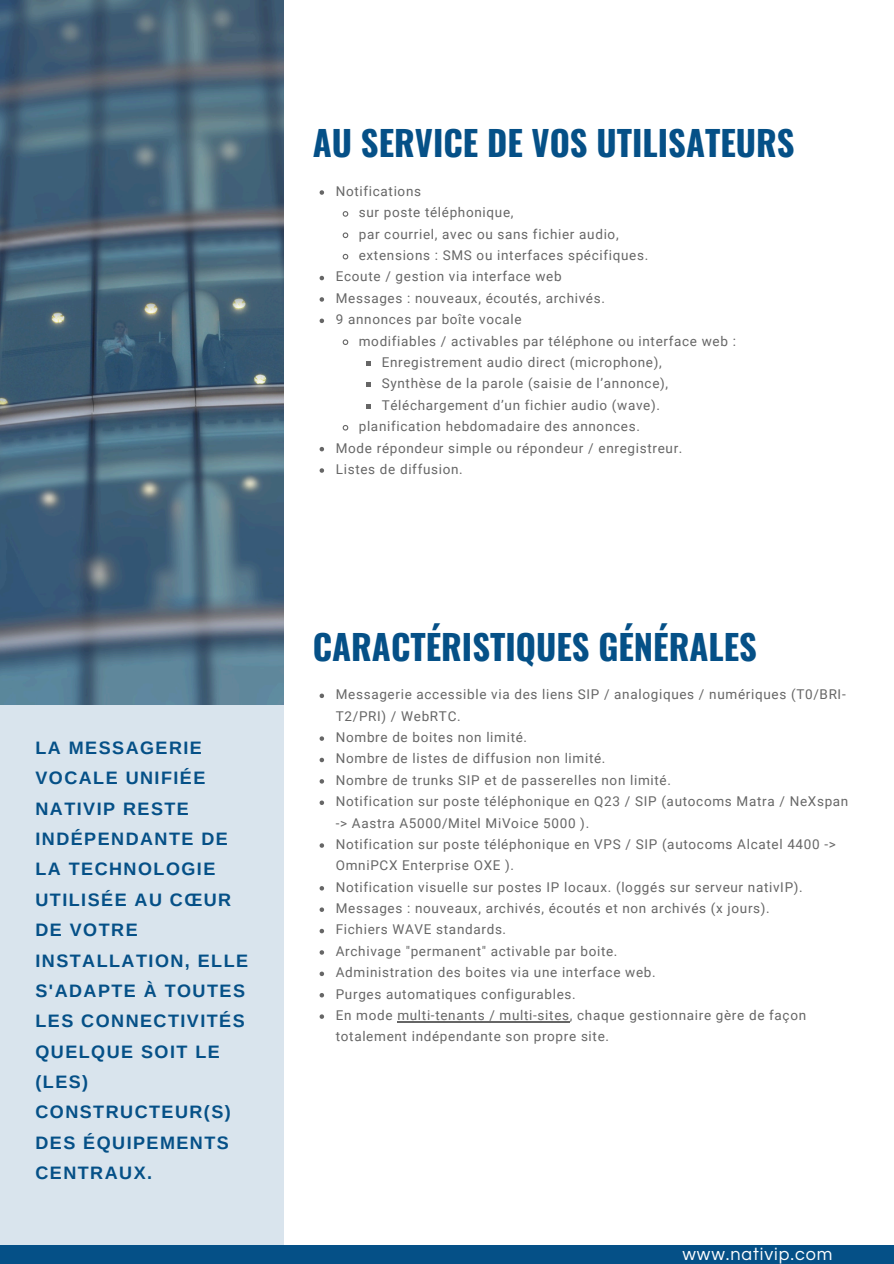
<style>
.page{position:relative;width:894px;height:1264px;background:#fff}
.page>*{position:absolute;margin:0;border:0;box-sizing:border-box;transform-origin:0 0}
.t1{font:700 34.5px "Oswald";color:#055087}
.t2{font:700 18px/30.3px "Arimo";letter-spacing:.08em;color:#055087}
.t3{font:18px "Questrial";letter-spacing:.05em;color:#fff}
.t4{font:13.5px/21.3px "Roboto";letter-spacing:.05em;color:#666}
</style>
<div class="page">
<div style="left:0;top:539px;width:284px;height:724px;background:#d9e4ed"></div>
<img style="left:0;top:0;width:283px;height:704px">
<svg style="left:319px;top:693px;width:5px;height:5px"></svg>
<svg style="left:319px;top:736px;width:5px;height:4px"></svg>
<svg style="left:319px;top:757px;width:5px;height:5px"></svg>
<svg style="left:319px;top:779px;width:5px;height:4px"></svg>
<svg style="left:319px;top:800px;width:5px;height:5px"></svg>
<svg style="left:319px;top:843px;width:5px;height:4px"></svg>
<svg style="left:319px;top:886px;width:5px;height:4px"></svg>
<svg style="left:319px;top:907px;width:5px;height:4px"></svg>
<svg style="left:319px;top:928px;width:5px;height:5px"></svg>
<svg style="left:319px;top:950px;width:5px;height:4px"></svg>
<svg style="left:319px;top:971px;width:5px;height:5px"></svg>
<svg style="left:319px;top:993px;width:5px;height:4px"></svg>
<svg style="left:319px;top:1014px;width:5px;height:4px"></svg>
<hr style="left:397px;top:1021px;width:172px;height:1px;background:#666">
<svg style="left:319px;top:190px;width:5px;height:5px"></svg>
<svg style="left:342px;top:211px;width:7px;height:6px"></svg>
<svg style="left:342px;top:232px;width:7px;height:7px"></svg>
<svg style="left:342px;top:253px;width:7px;height:7px"></svg>
<svg style="left:319px;top:276px;width:5px;height:4px"></svg>
<svg style="left:319px;top:297px;width:5px;height:5px"></svg>
<svg style="left:319px;top:318px;width:5px;height:5px"></svg>
<svg style="left:342px;top:339px;width:7px;height:6px"></svg>
<svg style="left:366px;top:361px;width:4px;height:5px"></svg>
<svg style="left:366px;top:383px;width:4px;height:4px"></svg>
<svg style="left:366px;top:404px;width:4px;height:4px"></svg>
<svg style="left:342px;top:425px;width:7px;height:6px"></svg>
<svg style="left:319px;top:447px;width:5px;height:4px"></svg>
<svg style="left:319px;top:468px;width:5px;height:5px"></svg>
<div style="left:0;top:1244px;width:893px;height:19px;background:#055087"></div>
<p class="t2" style="left:35px;top:732px;width:214px">LA MESSAGERIE<br>VOCALE UNIFIÉE<br>NATIVIP RESTE<br>INDÉPENDANTE DE<br>LA TECHNOLOGIE<br>UTILISÉE AU CŒUR<br>DE VOTRE<br>INSTALLATION, ELLE<br>S'ADAPTE À TOUTES<br>LES CONNECTIVITÉS<br>QUELQUE SOIT LE (LES)<br>CONSTRUCTEUR(S)<br>DES ÉQUIPEMENTS<br>CENTRAUX.</p>
<p class="t1" style="left:313px;top:116px;width:483px">AU SERVICE DE VOS UTILISATEURS</p>
<p class="t4" style="left:336px;top:181px;width:87px">Notifications</p>
<p class="t4" style="left:358px;top:202px;width:156px">sur poste téléphonique,</p>
<p class="t4" style="left:358px;top:223px;width:261px">par courriel, avec ou sans fichier audio,</p>
<p class="t4" style="left:358px;top:245px;width:291px">extensions : SMS ou interfaces spécifiques.</p>
<h2 class="t4" style="left:336px;top:266px;width:227px">Ecoute / gestion via interface web</h2>
<h1 class="t4" style="left:336px;top:287px;width:271px">Messages : nouveaux, écoutés, archivés.</h1>
<p class="t4" style="left:336px;top:309px;width:187px">9 annonces par boîte vocale</p>
<p class="t4" style="left:358px;top:330px;width:378px">modifiables / activables par téléphone ou interface web :</p>
<p class="t4" style="left:381px;top:352px;width:281px">Enregistrement audio direct (microphone),</p>
<p class="t4" style="left:381px;top:373px;width:288px">Synthèse de la parole (saisie de l’annonce),</p>
<p class="t4" style="left:381px;top:394px;width:280px">Téléchargement d’un fichier audio (wave).</p>
<p class="t4" style="left:358px;top:416px;width:282px">planification hebdomadaire des annonces.</p>
<p class="t4" style="left:336px;top:437px;width:348px">Mode répondeur simple ou répondeur / enregistreur.</p>
<p class="t4" style="left:336px;top:458px;width:128px">Listes de diffusion.</p>
<p class="t1" style="left:313px;top:619px;width:445px">CARACTÉRISTIQUES GÉNÉRALES</p>
<p class="t4" style="left:336px;top:684px;width:511px">Messagerie accessible via des liens SIP / analogiques / numériques (T0/BRI-<br>T2/PRI) / WebRTC.</p>
<h1 class="t4" style="left:336px;top:726px;width:193px">Nombre de boites non limité.</h1>
<p class="t4" style="left:336px;top:748px;width:271px">Nombre de listes de diffusion non limité.</p>
<p class="t4" style="left:336px;top:769px;width:336px">Nombre de trunks SIP et de passerelles non limité.</p>
<p class="t4" style="left:336px;top:790px;width:514px">Notification sur poste téléphonique en Q23 / SIP (autocoms Matra / NeXspan -&gt; Aastra A5000/Mitel MiVoice 5000 ).</p>
<p class="t4" style="left:336px;top:833px;width:501px">Notification sur poste téléphonique en VPS / SIP (autocoms Alcatel 4400 -&gt;<br>OmniPCX Enterprise OXE ).</p>
<p class="t4" style="left:336px;top:876px;width:468px">Notification visuelle sur postes IP locaux. (loggés sur serveur nativIP).</p>
<p class="t4" style="left:336px;top:897px;width:435px">Messages : nouveaux, archivés, écoutés et non archivés (x jours).</p>
<p class="t4" style="left:336px;top:919px;width:172px">Fichiers WAVE standards.</p>
<p class="t4" style="left:336px;top:940px;width:283px">Archivage "permanent" activable par boite.</p>
<p class="t4" style="left:336px;top:961px;width:321px">Administration des boites via une interface web.</p>
<p class="t4" style="left:336px;top:983px;width:241px">Purges automatiques configurables.</p>
<p class="t4" style="left:336px;top:1004px;width:472px">En mode multi-tenants / multi-sites, chaque gestionnaire gère de façon totalement indépendante son propre site.</p>
<p class="t3" style="left:682px;top:1245px;width:151px">www.nativip.com</p>
</div>
